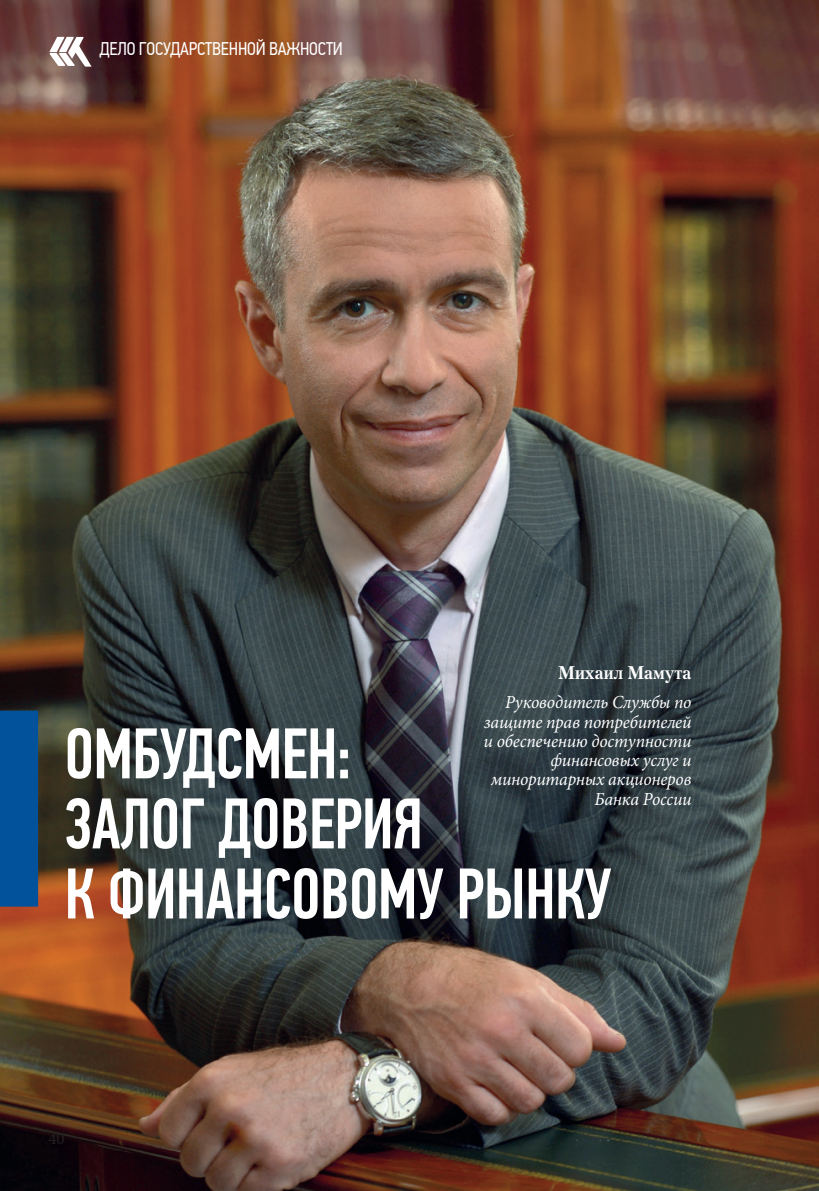
<style>
.page{position:relative;width:819px;height:1191px;background:#fff}
.page>*{position:absolute;margin:0;border:0;box-sizing:border-box;transform-origin:0 0}
.t1{font:500 71.75px/70px "PF Din Text Comp Pro";letter-spacing:-.01em;color:#fff;scale:.96 1}
.t2{font:italic 18.38px/19.2px "Minion Pro";letter-spacing:-.01em;color:#fff;text-align:right;scale:.96 1}
.t3{font:18.38px "PF Din Text Cond Pro";letter-spacing:-.01em;color:#fff;scale:.96 1}
.t4{font:700 18.38px "Petersburg C";color:#fff;scale:.96 1}
.t5{font:17.5px "Minion Pro";color:#231f20;scale:.96 1}
</style>
<div class="page">
<img style="left:0;top:0;width:819px;height:1191px">
<svg style="left:49px;top:37px;width:43px;height:30px"></svg>
<div style="left:0;top:710px;width:38px;height:196px;background:#01529a"></div>
<p class="t3" style="left:99px;top:38px;width:255px">ДЕЛО ГОСУДАРСТВЕННОЙ ВАЖНОСТИ</p>
<p class="t4" style="left:558px;top:661px;width:140px">Михаил Мамута</p>
<p class="t2" style="left:483px;top:693px;width:218px">Руководитель Службы по защите прав потребителей и обеспечению доступности финансовых услуг и миноритарных акционеров<br>Банка России</p>
<h1 class="t1" style="left:64px;top:719px;width:571px">ОМБУДСМЕН:<br>ЗАЛОГ ДОВЕРИЯ<br>К ФИНАНСОВОМУ РЫНКУ</h1>
<p class="t5" style="left:48px;top:1126px;width:18px">40</p>
</div>
